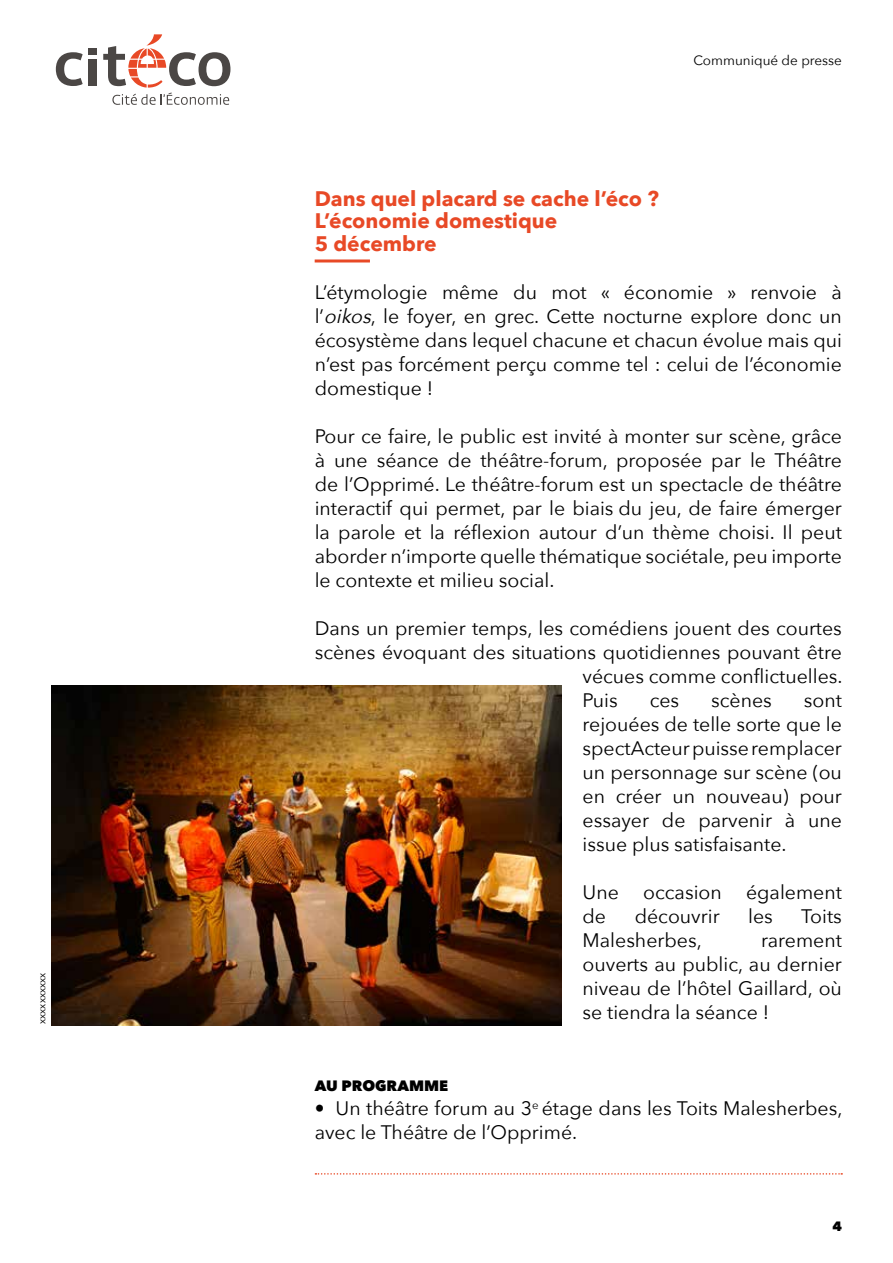
<style>
.page{position:relative;width:893px;height:1263px;background:#fff}
.page>*{position:absolute;margin:0;border:0;box-sizing:border-box;transform-origin:0 0}
.t1{font:700 21px/22.5px "Avenir Next";color:#e84926}
.t2{font:19.5px/24px "Avenir Next";color:#000;text-align:justify}
.t3{font:800 15px "Avenir Next";color:#000}
.t4{font:13.5px "Avenir Next";color:#000}
.t5{font:800 13.5px "Avenir Next";color:#000}
.t6{font:10.5px "Avenir Next";color:#000}
.s1{font-style:italic}
</style>
<div class="page">
<div style="left:89px;top:59px;width:8px;height:27px;background:#4b4745"></div>
<div style="left:89px;top:48px;width:8px;height:7px;background:#4b4745"></div>
<svg style="left:56px;top:52px;width:27px;height:34px"></svg>
<svg style="left:103px;top:34px;width:127px;height:71px"></svg>
<hr style="left:315px;top:259px;width:55px;height:3px;background:#e84926">
<svg style="left:315px;top:1173px;width:527px;height:1px"></svg>
<img style="left:51px;top:686px;width:510px;height:340px">
<p class="t6" style="left:33px;top:1024px;width:52px;rotate:-90deg">xxxxxxxxxx</p>
<p class="t4" style="left:693px;top:48px;width:150px">Communiqué de presse</p>
<p class="t1" style="left:315px;top:187px;width:346px">Dans quel placard se cache l’éco ?<br>L’économie domestique<br>5 décembre</p>
<p class="t2" style="left:315px;top:279px;width:529px">L’étymologie même du mot « économie » renvoie à l’<span class="s1">oikos</span>, le foyer, en grec. Cette nocturne explore donc un écosystème dans lequel chacune et chacun évolue mais qui n’est pas forcément perçu comme tel : celui de l’économie domestique !</p>
<p class="t2" style="left:315px;top:423px;width:529px">Pour ce faire, le public est invité à monter sur scène, grâce à une séance de théâtre-forum, proposée par le Théâtre de l’Opprimé. Le théâtre-forum est un spectacle de théâtre interactif qui permet, par le biais du jeu, de faire émerger la parole et la réflexion autour d’un thème choisi. Il peut aborder n’importe quelle thématique sociétale, peu importe le contexte et milieu social.</p>
<p class="t2" style="left:315px;top:615px;width:529px">Dans un premier temps, les comédiens jouent des courtes</p>
<p class="t2" style="left:315px;top:639px;width:529px">scènes évoquant des situations quotidiennes pouvant être</p>
<p class="t2" style="left:583px;top:663px;width:261px">vécues comme conflictuelles.</p>
<p class="t2" style="left:583px;top:687px;width:37px">Puis</p>
<p class="t2" style="left:650px;top:687px;width:31px">ces</p>
<p class="t2" style="left:711px;top:687px;width:62px">scènes</p>
<p class="t2" style="left:583px;top:687px;width:261px;text-indent:221px">sont rejouées de telle sorte que le spectActeur puisse remplacer un personnage sur scène (ou en créer un nouveau) pour essayer de parvenir à une issue plus satisfaisante.</p>
<p class="t2" style="left:583px;top:879px;width:261px">Une occasion également de</p>
<p class="t2" style="left:635px;top:903px;width:87px">découvrir</p>
<p class="t2" style="left:748px;top:903px;width:26px">les</p>
<p class="t2" style="left:801px;top:903px;width:42px">Toits</p>
<p class="t2" style="left:583px;top:927px;width:121px">Malesherbes,</p>
<p class="t2" style="left:583px;top:927px;width:261px;text-indent:178px">rarement ouverts au public, au dernier niveau de l’hôtel Gaillard, où se tiendra la séance !</p>
<p class="t3" style="left:315px;top:1076px;width:135px">AU PROGRAMME</p>
<p class="t2" style="left:315px;top:1095px;width:529px">• Un théâtre forum au 3<sup>e</sup> étage dans les Toits Malesherbes, avec le Théâtre de l’Opprimé.</p>
<p class="t5" style="left:832px;top:1218px;width:11px">4</p>
</div>
